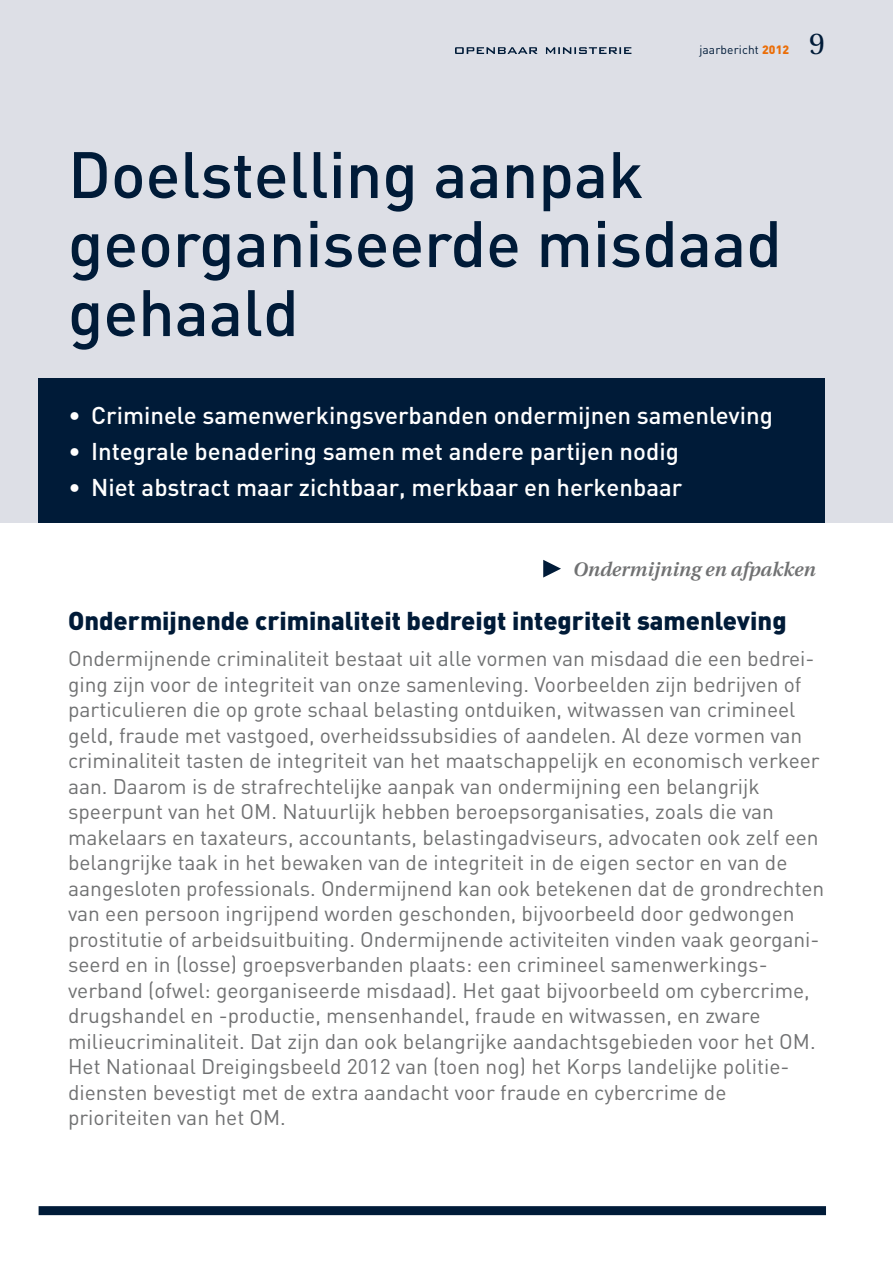
<style>
.page{position:relative;width:893px;height:1263px;background:#fff}
.page>*{position:absolute;margin:0;border:0;box-sizing:border-box;transform-origin:0 0}
.t1{font:500 64.5px/69px "DIN";color:#001b38}
.t2{font:30px "Utopia";color:#001b38}
.t3{font:900 25.5px "DIN";color:#001b38}
.t4{font:500 24px "DIN";color:#fff}
.t5{font:21px/25.5px "DIN";color:#707172}
.t6{font:italic 600 19.5px "Utopia";color:#707172}
.t7{font:12px "DIN";letter-spacing:.01em;color:#001b38}
.s1{font-weight:900;color:#eb6e08}
</style>
<div class="page">
<div style="left:0;top:0;width:893px;height:522px;background:#dddfe6"></div>
<div style="left:39px;top:1206px;width:787px;height:9px;background:#001b38"></div>
<div style="left:39px;top:378px;width:786px;height:144px;background:#001b38"></div>
<svg style="left:543px;top:560px;width:18px;height:18px"></svg>
<svg style="left:455px;top:47px;width:176px;height:7px"></svg>
<p class="t7" style="left:699px;top:42px;width:91px">jaarbericht <span class="s1">2012</span></p>
<h2 class="t2" style="left:809px;top:27px;width:17px">9</h2>
<h1 class="t1" style="left:68px;top:138px;width:715px">Doelstelling aanpak georganiseerde misdaad gehaald</h1>
<p class="t4" style="left:68px;top:400px;width:706px">• Criminele samenwerkingsverbanden ondermijnen samenleving</p>
<p class="t4" style="left:68px;top:436px;width:612px">• Integrale benadering samen met andere partijen nodig</p>
<p class="t4" style="left:68px;top:472px;width:616px">• Niet abstract maar zichtbaar, merkbaar en herkenbaar</p>
<p class="t6" style="left:573px;top:558px;width:244px">Ondermijning en afpakken</p>
<p class="t3" style="left:68px;top:604px;width:720px">Ondermijnende criminaliteit bedreigt integriteit samenleving</p>
<p class="t5" style="left:68px;top:645px;width:758px">Ondermijnende criminaliteit bestaat uit alle vormen van misdaad die een bedrei&shy;ging zijn voor de integriteit van onze samenleving. Voorbeelden zijn bedrijven of particulieren die op grote schaal belasting ontduiken, witwassen van crimineel geld, fraude met vastgoed, overheidssubsidies of aandelen. Al deze vormen van criminaliteit tasten de integriteit van het maatschappelijk en economisch verkeer aan. Daarom is de strafrechtelijke aanpak van ondermijning een belangrijk speerpunt van het OM. Natuurlijk hebben beroepsorganisaties, zoals die van makelaars en taxateurs, accountants, belastingadviseurs, advocaten ook zelf een belangrijke taak in het bewaken van de integriteit in de eigen sector en van de aangesloten professionals. Ondermijnend kan ook betekenen dat de grondrechten van een persoon ingrijpend worden geschonden, bijvoorbeeld door gedwongen prostitutie of arbeidsuitbuiting. Ondermijnende activiteiten vinden vaak georgani&shy;seerd en in (losse) groepsverbanden plaats: een crimineel samenwerkings&shy;verband (ofwel: georganiseerde misdaad). Het gaat bijvoorbeeld om cybercrime, drugshandel en -productie, mensenhandel, fraude en witwassen, en zware milieucriminaliteit. Dat zijn dan ook belangrijke aandachtsgebieden voor het OM.<br>Het Nationaal Dreigingsbeeld 2012 van (toen nog) het Korps landelijke politie&shy;diensten bevestigt met de extra aandacht voor fraude en cybercrime de prioriteiten van het OM.</p>
</div>
